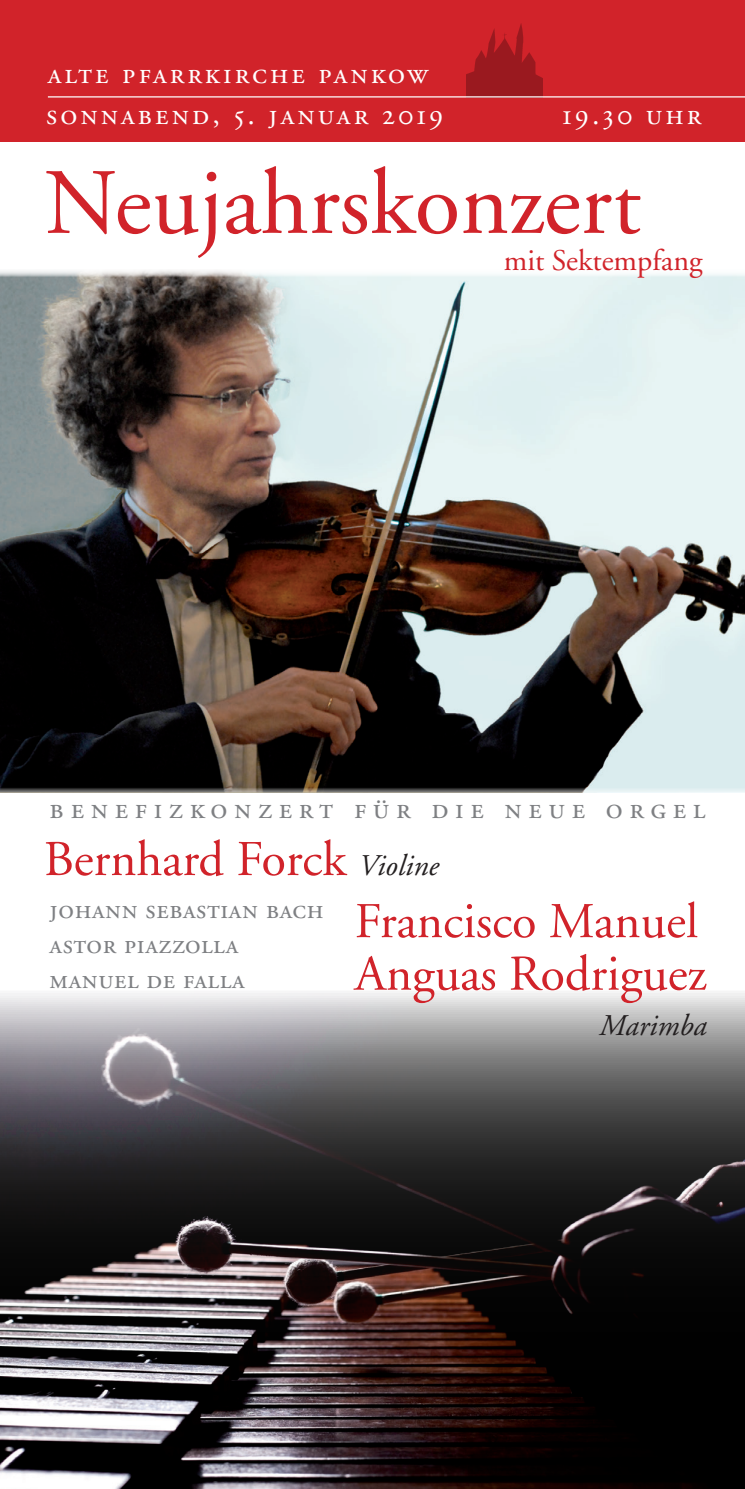
<style>
.page{position:relative;width:745px;height:1489px;background:#fff}
.page>*{position:absolute;margin:0;border:0;box-sizing:border-box;transform-origin:0 0}
.t1{font:93.25px "Adobe Garamond";color:#d1232a}
.t2{font:50px/52.5px "Adobe Garamond";color:#d1232a}
.t3{font:30px "Adobe Garamond Regular SC";letter-spacing:.1em;color:#fff}
.t4{font:30px "Adobe Garamond Regular SC";letter-spacing:.22em;color:#7e8083}
.t5{font:30px "Adobe Garamond";color:#d1232a}
.t6{font:italic 30px "Adobe Garamond";color:#231f20}
.t7{font:27.5px/35px "Adobe Garamond Regular SC";letter-spacing:.02em;color:#7e8083}
.s1{font-style:italic;font-size:30px;color:#231f20}
</style>
<div class="page">
<img style="left:0;top:993px;width:744px;height:495px">
<img style="left:0;top:276px;width:744px;height:511px">
<div style="left:0;top:0;width:744px;height:142px;background:#d1232a"></div>
<img style="left:466px;top:24px;width:76px;height:72px">
<hr style="left:48px;top:96px;width:696px;height:1px;background:#fff">
<p class="t3" style="left:48px;top:57px;width:382px">alte pfarrkirche pankow</p>
<p class="t3" style="left:46px;top:98px;width:398px">sonnabend, 5. januar 2019</p>
<p class="t3" style="left:561px;top:98px;width:141px">19.30 uhr</p>
<h1 class="t1" style="left:44px;top:153px;width:598px">Neujahrskonzert</h1>
<p class="t5" style="left:503px;top:244px;width:200px">mit Sektempfang</p>
<p class="t4" style="left:50px;top:792px;width:657px">benefizkonzert für die neue orgel</p>
<h2 class="t2" style="left:44px;top:834px;width:396px">Bernhard Forck <span class="s1">Violine</span></h2>
<p class="t7" style="left:50px;top:892px;width:275px">johann sebastian bach astor piazzolla manuel de falla</p>
<h2 class="t2" style="left:354px;top:896px;width:353px">Francisco Manuel<br>Anguas Rodriguez</h2>
<p class="t6" style="left:599px;top:1009px;width:109px">Marimba</p>
</div>
